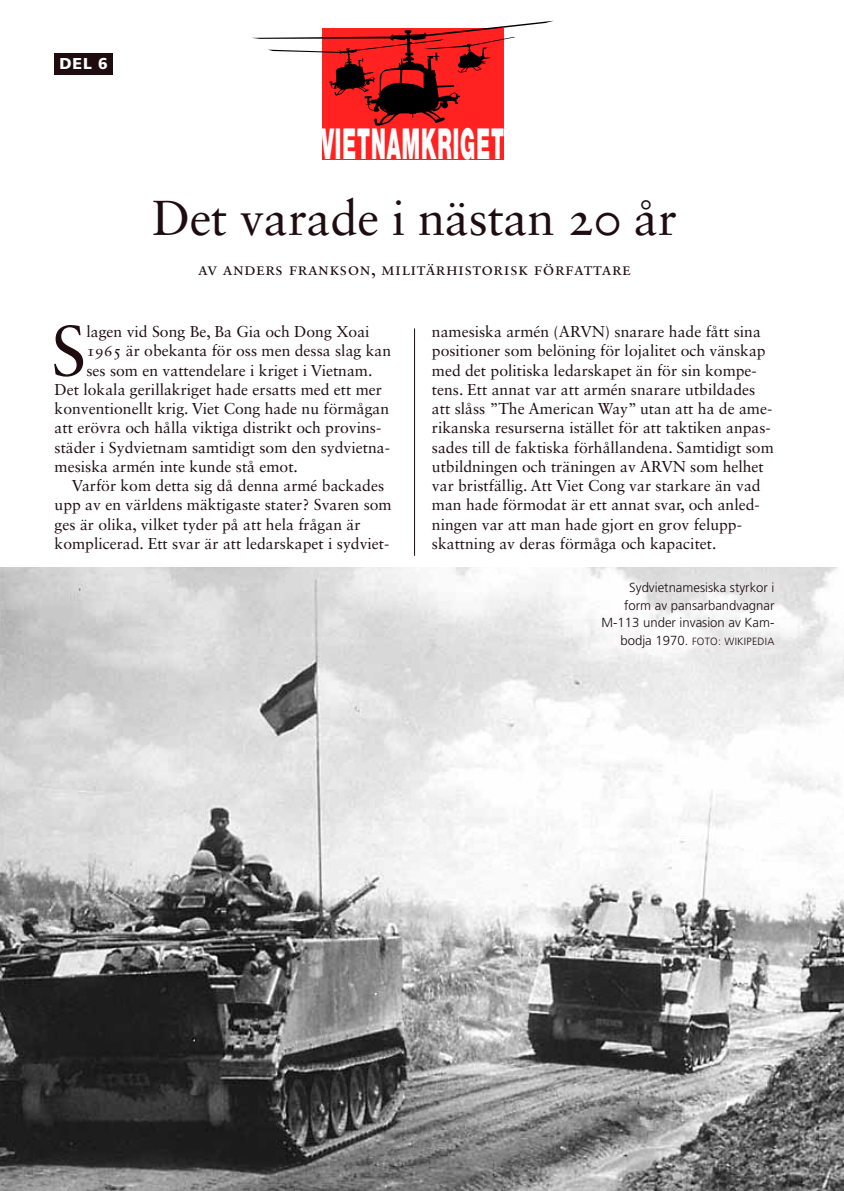
<style>
.page{position:relative;width:844px;height:1191px;background:#fff}
.page>*{position:absolute;margin:0;border:0;box-sizing:border-box;transform-origin:0 0}
.t1{font:70.88px "Sabon LT Std";color:#1f0c11}
.t2{font:49px "Sabon LT Std";color:#1f0c11}
.t3{font:900 42.7px "Helvetica Neue LT Std";letter-spacing:.05em;color:#fff;scale:.45 1}
.t4{font:17.5px "Sabon LT Std";letter-spacing:.025em;color:#1f0c11}
.t5{font:15.75px/19.2px "Sabon LT Std";color:#1f0c11}
.t6{font:900 15.75px "Frutiger LT Std";color:#fff}
.t7{font:300 13.12px/17.5px "Frutiger LT Std";color:#1f0c11;text-align:right}
.t8{font:300 10.5px "Frutiger LT Std";letter-spacing:.025em;color:#1f0c11}
.s1{font-size:13.12px}
</style>
<div class="page">
<hr style="left:414px;top:328px;width:1px;height:228px;background:#1f0c11">
<div style="left:322px;top:28px;width:181px;height:131px;background:#ff2221"></div>
<svg style="left:252px;top:21px;width:301px;height:105px"></svg>
<img style="left:0;top:567px;width:843px;height:624px">
<div style="left:55px;top:53px;width:58px;height:21px;background:#1f0c11"></div>
<p class="t6" style="left:60px;top:54px;width:50px">DEL 6</p>
<h3 class="t3" style="left:321px;top:119px;width:407px">VIETNAMKRIGET</h3>
<h2 class="t2" style="left:152px;top:189px;width:526px">Det varade i nästan 20 år</h2>
<p class="t4" style="left:198px;top:259px;width:434px">av anders frankson, militärhistorisk författare</p>
<h1 class="t1" style="left:51px;top:309px;width:37px">S</h1>
<p class="t5" style="left:86px;top:322px;width:285px">lagen vid Song Be, Ba Gia och Dong Xoai</p>
<p class="t5" style="left:86px;top:341px;width:306px">1965 är obekanta för oss men dessa slag kan</p>
<p class="t5" style="left:86px;top:360px;width:287px">ses som en vattendelare i kriget i Vietnam.</p>
<p class="t5" style="left:55px;top:379px;width:329px">Det lokala gerillakriget hade ersatts med ett mer</p>
<p class="t5" style="left:55px;top:399px;width:336px">konventionellt krig. Viet Cong hade nu förmågan</p>
<p class="t5" style="left:55px;top:418px;width:328px">att erövra och hålla viktiga distrikt och provins-</p>
<p class="t5" style="left:55px;top:437px;width:337px">städer i Sydvietnam samtidigt som den sydvietna-</p>
<p class="t5" style="left:55px;top:456px;width:245px">mesiska armén inte kunde stå emot.</p>
<p class="t5" style="left:72px;top:476px;width:313px">Varför kom detta sig då denna armé backades</p>
<p class="t5" style="left:55px;top:495px;width:338px">upp av en världens mäktigaste stater? Svaren som</p>
<p class="t5" style="left:55px;top:514px;width:307px">ges är olika, vilket tyder på att hela frågan är</p>
<p class="t5" style="left:55px;top:533px;width:336px">komplicerad. Ett svar är att ledarskapet i sydviet-</p>
<p class="t5" style="left:432px;top:322px;width:343px">namesiska armén (ARVN) snarare hade fått sina positioner som belöning för lojalitet och vänskap med det politiska ledarskapet än för sin kompe&shy;tens. Ett annat var att armén snarare utbildades att slåss ”The American Way” utan att ha de ame&shy;rikanska resurserna istället för att taktiken anpas&shy;sades till de faktiska förhållandena. Samtidigt som utbildningen och träningen av ARVN som helhet var bristfällig. Att Viet Cong var starkare än vad man hade förmodat är ett annat svar, och anled&shy;ningen var att man hade gjort en grov felupp&shy;skattning av deras förmåga och kapacitet.</p>
<p class="t7" style="left:601px;top:579px;width:174px">Sydvietnamesiska styrkor i form av pansarbandvagnar<br>M-113 under invasion av Kam-</p>
<p class="t8" style="left:620px;top:635px;width:155px"><span class="s1">bodja 1970.</span> foto: wikipedia</p>
</div>
